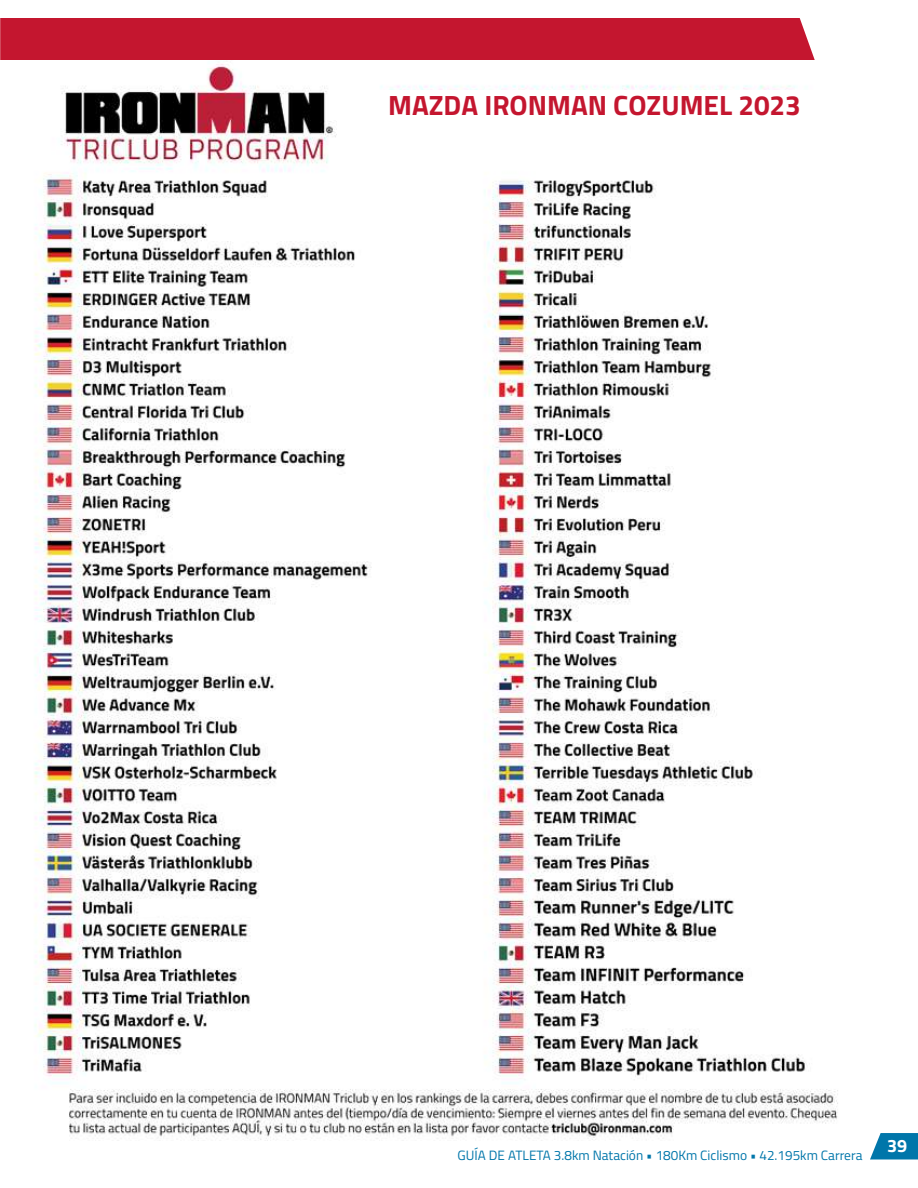
<style>
.page{position:relative;width:918px;height:1188px;background:#fff}
.page>*{position:absolute;margin:0;border:0;box-sizing:border-box;transform-origin:0 0}
.t1{font:700 27.9px "Titillium Web";color:#c4162f}
.t2{font:700 18px "Titillium Web";color:#fff}
.t3{font:13.5px "Titillium Web";color:#0076aa}
</style>
<div class="page">
<img style="left:34px;top:61px;width:804px;height:1080px">
<div style="left:378px;top:90px;width:460px;height:47px;background:#fff"></div>
<div style="left:0;top:18px;width:815px;height:42px;background:#c4162f"></div>
<svg style="left:870px;top:1133px;width:48px;height:27px"></svg>
<h1 class="t1" style="left:388px;top:84px;width:414px">MAZDA IRONMAN COZUMEL 2023</h1>
<p class="t3" style="left:458px;top:1145px;width:407px">GUÍA DE ATLETA 3.8km Natación • 180Km Ciclismo • 42.195km Carrera</p>
<h2 class="t2" style="left:887px;top:1132px;width:22px">39</h2>
</div>
